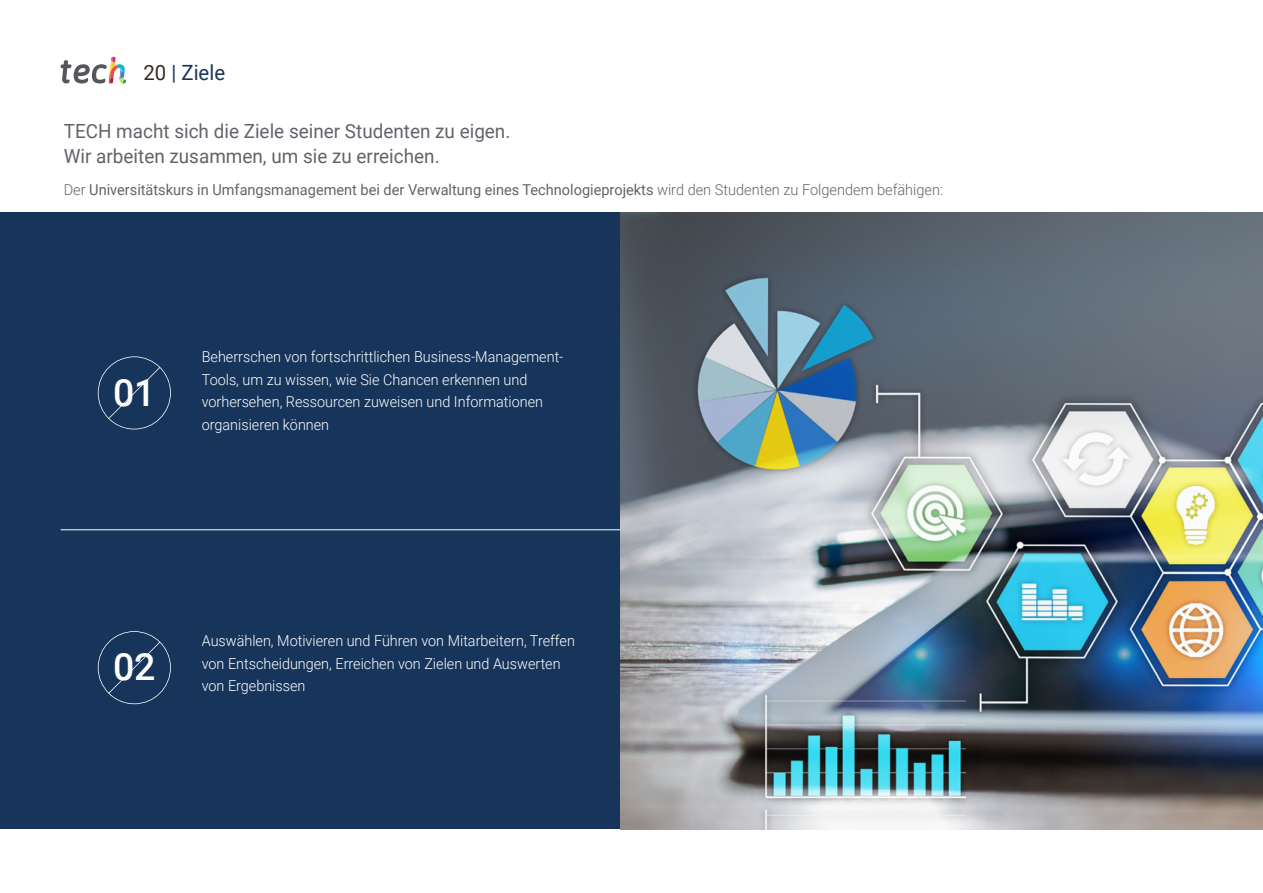
<style>
.page{position:relative;width:1263px;height:893px;background:#fff}
.page>*{position:absolute;margin:0;border:0;box-sizing:border-box;transform-origin:0 0}
.t1{font:500 37.5px "Roboto";color:#fff}
.t2{font:21px "Roboto";color:#1a355c}
.t3{font:19.5px/25.5px "Roboto";color:#61646a}
.t4{font:300 15px/22.5px "Roboto";color:#fff;scale:.96 1}
.t5{font:15px "Roboto";color:#61646a}
.s1{color:#312e20}
.s2{font-weight:300}
</style>
<div class="page">
<svg style="left:61px;top:57px;width:65px;height:27px"></svg>
<div style="left:0;top:213px;width:621px;height:616px;background:#17355b"></div>
<svg style="left:98px;top:356px;width:73px;height:73px"></svg>
<svg style="left:98px;top:631px;width:73px;height:73px"></svg>
<hr style="left:61px;top:529px;width:1202px;height:1px;background:#fff">
<img style="left:621px;top:213px;width:642px;height:616px">
<h2 class="t2" style="left:144px;top:57px;width:83px"><span class="s1">20</span> | Ziele</h2>
<h3 class="t3" style="left:64px;top:118px;width:448px">TECH macht sich die Ziele seiner Studenten zu eigen.<br>Wir arbeiten zusammen, um sie zu erreichen.</h3>
<p class="t5" style="left:64px;top:179px;width:881px"><span class="s2">Der</span> Universitätskurs in Umfangsmanagement bei der Verwaltung eines Technologieprojekts <span class="s2">wird den Studenten zu Folgendem befähigen:</span></p>
<h1 class="t1" style="left:113px;top:366px;width:44px">01</h1>
<p class="t4" style="left:202px;top:345px;width:378px">Beherrschen von fortschrittlichen Business-Management-Tools, um zu wissen, wie Sie Chancen erkennen und vorhersehen, Ressourcen zuweisen und Informationen organisieren können</p>
<h1 class="t1" style="left:113px;top:641px;width:44px">02</h1>
<p class="t4" style="left:202px;top:629px;width:390px">Auswählen, Motivieren und Führen von Mitarbeitern, Treffen von Entscheidungen, Erreichen von Zielen und Auswerten von Ergebnissen</p>
</div>
